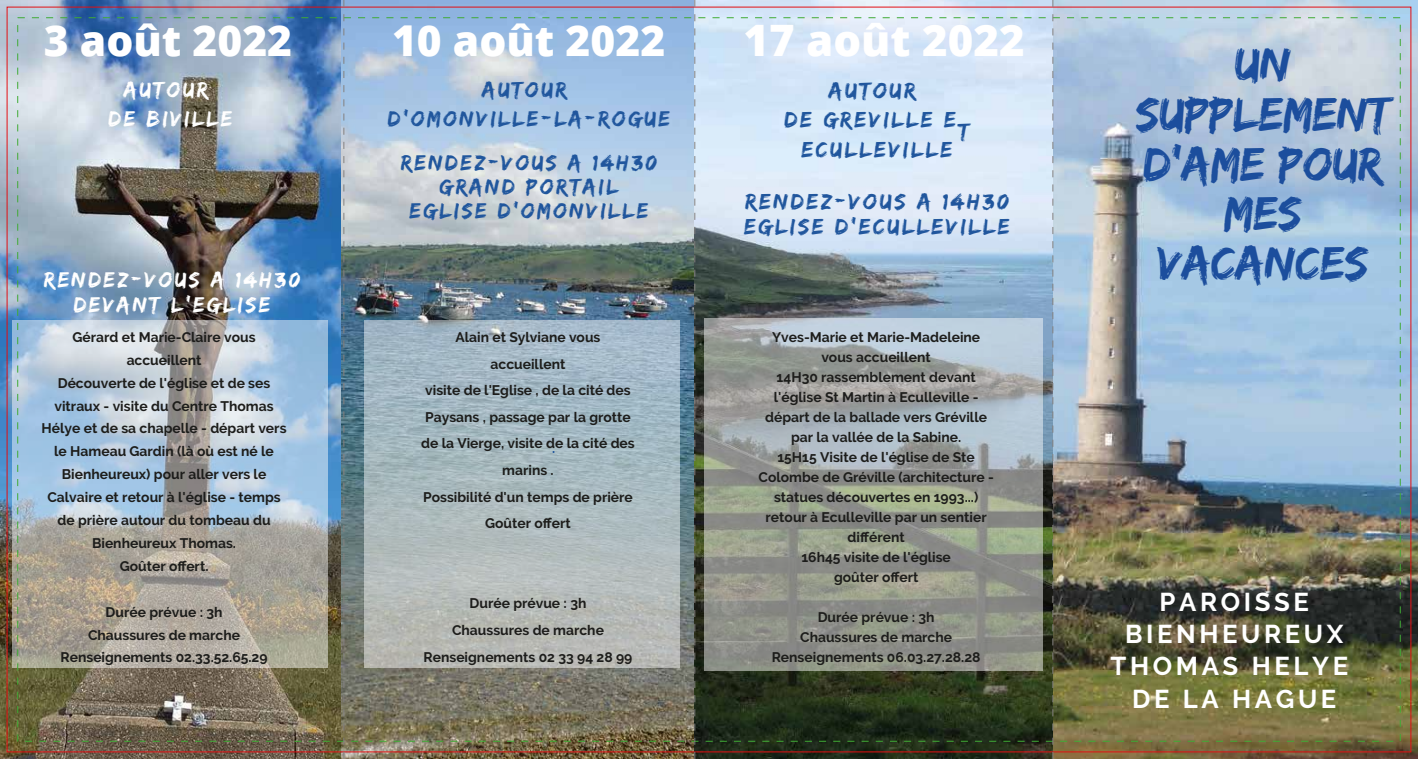
<style>
.page{position:relative;width:1418px;height:759px;background:#fff}
.page>*{position:absolute;margin:0;border:0;box-sizing:border-box;transform-origin:0 0}
.t1{font:49.12px/49.5px "Edo SZ";color:#1c4e9d;text-align:center}
.t2{font:800 43.25px "Open Sans";color:#fff}
.t3{font:800 42.5px "Open Sans";color:#fff}
.t4{font:700 25.75px/32.4px "Raleway";letter-spacing:.14em;color:#fff;text-align:center}
.t5{font:23.12px/29.6px "Edo SZ";letter-spacing:.11em;color:#20569d;text-align:center}
.t6{font:22.75px/24.4px "Edo SZ";letter-spacing:.11em;color:#20569d;text-align:center}
.t7{font:22.75px/29px "Edo SZ";letter-spacing:.11em;color:#fff;text-align:center}
.t8{font:700 13.88px/20px "Raleway";color:#1d1d1b;text-align:center}
.t9{font:700 13.88px "Raleway";color:#20569d}
</style>
<div class="page">
<img style="left:344px;top:0;width:1073px;height:758px">
<img style="left:0;top:0;width:343px;height:758px">
<svg style="left:12px;top:321px;width:315px;height:346px;background:#aeb7bc"></svg>
<svg style="left:704px;top:318px;width:339px;height:352px;background:#9ba09c"></svg>
<svg style="left:364px;top:321px;width:315px;height:346px;background:#acb9be"></svg>
<svg style="left:343px;top:0;width:1px;height:758px"></svg>
<svg style="left:694px;top:0;width:1px;height:758px"></svg>
<svg style="left:1052px;top:0;width:1px;height:758px"></svg>
<h3 class="t3" style="left:44px;top:8px;width:250px">3 août 2022</h3>
<h3 class="t7" style="left:108px;top:75px;width:125px">AUTOUR<br>DE BIVILLE</h3>
<h3 class="t7" style="left:44px;top:267px;width:258px;line-height:24.4px">RENDEZ-VOUS A 14H30<br>DEVANT L'EGLISE</h3>
<p class="t8" style="left:42px;top:325px;width:246px;line-height:22.9px">Gérard et Marie-Claire vous accueillent<br>Découverte de l'église et de ses vitraux - visite du Centre Thomas<br>Hélye et de sa chapelle - départ vers le Hameau Gardin (là où est né le<br>Bienheureux) pour aller vers le<br>Calvaire et retour à l'église - temps de prière autour du tombeau du<br>Bienheureux Thomas.<br>Goûter offert.</p>
<p class="t8" style="left:61px;top:600px;width:208px;line-height:22.9px">Durée prévue : 3h<br>Chaussures de marche<br>Renseignements 02.33.52.65.29</p>
<h3 class="t3" style="left:392px;top:8px;width:275px">10 août 2022</h3>
<h3 class="t6" style="left:388px;top:75px;width:284px;line-height:29px">AUTOUR<br>D'OMONVILLE-LA-ROGUE</h3>
<h3 class="t6" style="left:401px;top:149px;width:258px">RENDEZ-VOUS A 14H30<br>GRAND PORTAIL<br>EGLISE D'OMONVILLE</h3>
<p class="t8" style="left:421px;top:323px;width:215px;line-height:26.6px">Alain et Sylviane vous accueillent<br>visite de l'Eglise , de la cité des<br>Paysans , passage par la grotte de la Vierge, visite de la cité des marins .<br>Possibilité d'un temps de prière<br>Goûter offert</p>
<p class="t9" style="left:552px;top:440px;width:5px">.</p>
<p class="t8" style="left:423px;top:590px;width:210px;line-height:26.6px">Durée prévue : 3h<br>Chaussures de marche<br>Renseignements 02 33 94 28 99</p>
<h2 class="t2" style="left:743px;top:7px;width:283px">17 août 2022</h2>
<h3 class="t5" style="left:784px;top:75px;width:173px">AUTOUR<br>DE GREVILLE E<br>ECULLEVILLE</h3>
<h3 class="t5" style="left:744px;top:188px;width:267px;line-height:24.9px;text-align:left">RENDEZ-VOUS A 14H30<br>EGLISE D'ECULLEVILLE</h3>
<h3 class="t5" style="left:958px;top:115px;width:12px">T</h3>
<p class="t8" style="left:758px;top:327px;width:237px">Yves-Marie et Marie-Madeleine vous accueillent<br>14H30 rassemblement devant l'église St Martin à Eculleville - départ de la ballade vers Gréville par la vallée de la Sabine.<br>15H15 Visite de l'église de Ste<br>Colombe de Gréville (architecture - statues découvertes en 1993...) retour à Eculleville par un sentier différent<br>16h45 visite de l'église<br>goûter offert</p>
<p class="t8" style="left:771px;top:607px;width:210px">Durée prévue : 3h<br>Chaussures de marche<br>Renseignements 06.03.27.28.28</p>
<h1 class="t1" style="left:1135px;top:38px;width:256px">UN<br>SUPPLEMENT<br>D'AME POUR<br>MES<br>VACANCES</h1>
<h3 class="t4" style="left:1110px;top:585px;width:239px">PAROISSE<br>BIENHEUREUX<br>THOMAS HELYE<br>DE LA HAGUE</h3>
</div>
